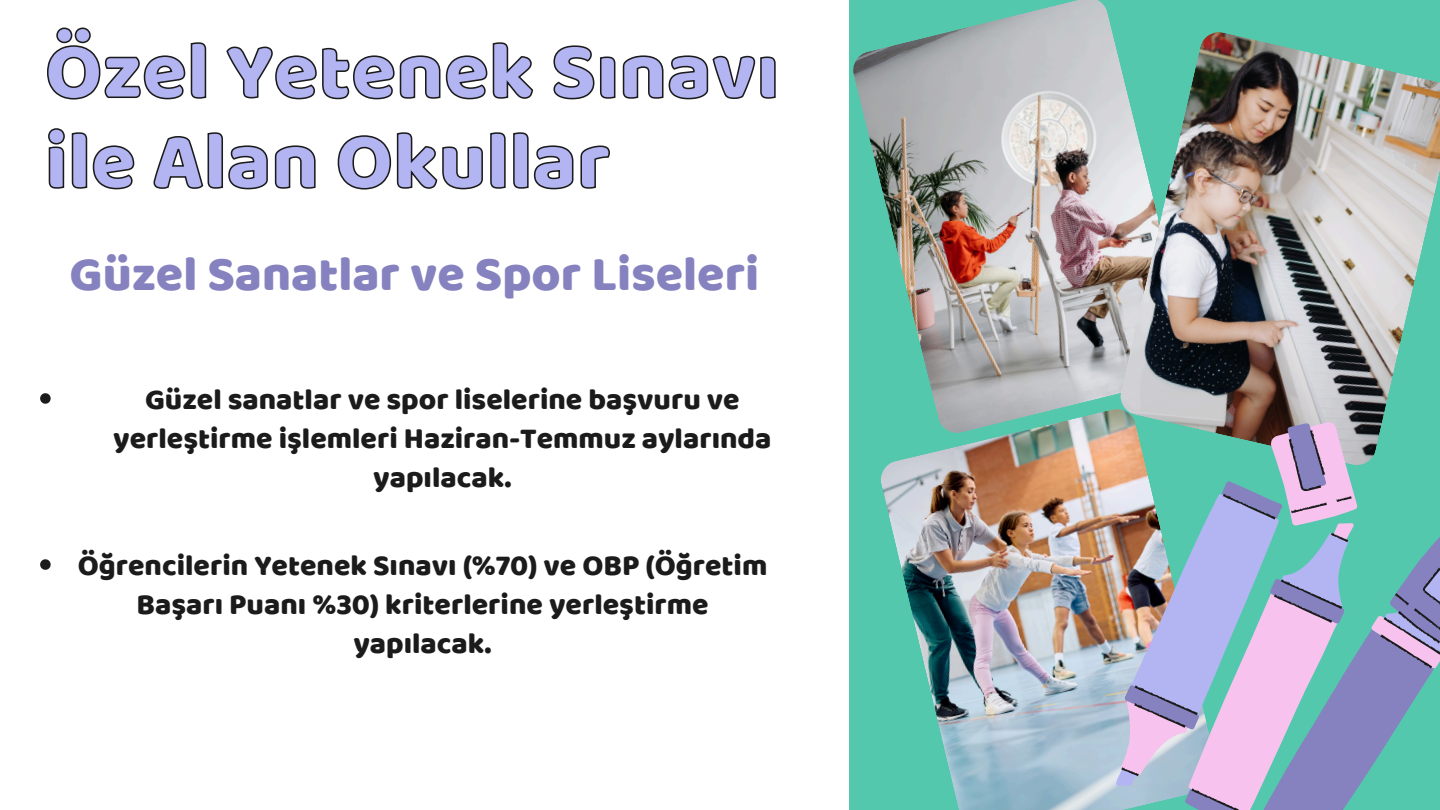
<style>
.page{position:relative;width:1440px;height:810px;background:#fff}
.page>*{position:absolute;margin:0;border:0;box-sizing:border-box;transform-origin:0 0}
.t1{font:82px/90px "Baloo";color:#b2b5f1}
.t2{font:50px "Baloo";color:#8582bf}
.t3{font:30px/39px "Baloo";color:#1b1b1b;text-align:center}
</style>
<div class="page">
<div style="left:849px;top:0;width:591px;height:810px;background:#54c8ac"></div>
<img style="left:853px;top:0;width:266px;height:407px">
<svg style="left:47px;top:27px;width:729px;height:73px"></svg>
<svg style="left:48px;top:128px;width:562px;height:62px"></svg>
<svg style="left:40px;top:393px;width:11px;height:11px"></svg>
<img style="left:1119px;top:32px;width:321px;height:360px">
<img style="left:880px;top:407px;width:215px;height:403px">
<svg style="left:1099px;top:392px;width:290px;height:9px;background:#a19f9d"></svg>
<img style="left:1095px;top:401px;width:292px;height:409px">
<svg style="left:1102px;top:407px;width:338px;height:403px"></svg>
<svg style="left:40px;top:559px;width:11px;height:11px"></svg>
<h1 class="t1" style="left:45px;top:24px;width:736px">Özel Yetenek Sınavı ile Alan Okullar</h1>
<p class="t2" style="left:70px;top:244px;width:691px">Güzel Sanatlar ve Spor Liseleri</p>
<p class="t3" style="left:113px;top:379px;width:660px">Güzel sanatlar ve spor liselerine başvuru ve yerleştirme işlemleri Haziran-Temmuz aylarında yapılacak.</p>
<p class="t3" style="left:78px;top:545px;width:691px">Öğrencilerin Yetenek Sınavı (%70) ve OBP (Öğretim<br>Başarı Puanı %30) kriterlerine yerleştirme yapılacak.</p>
</div>
